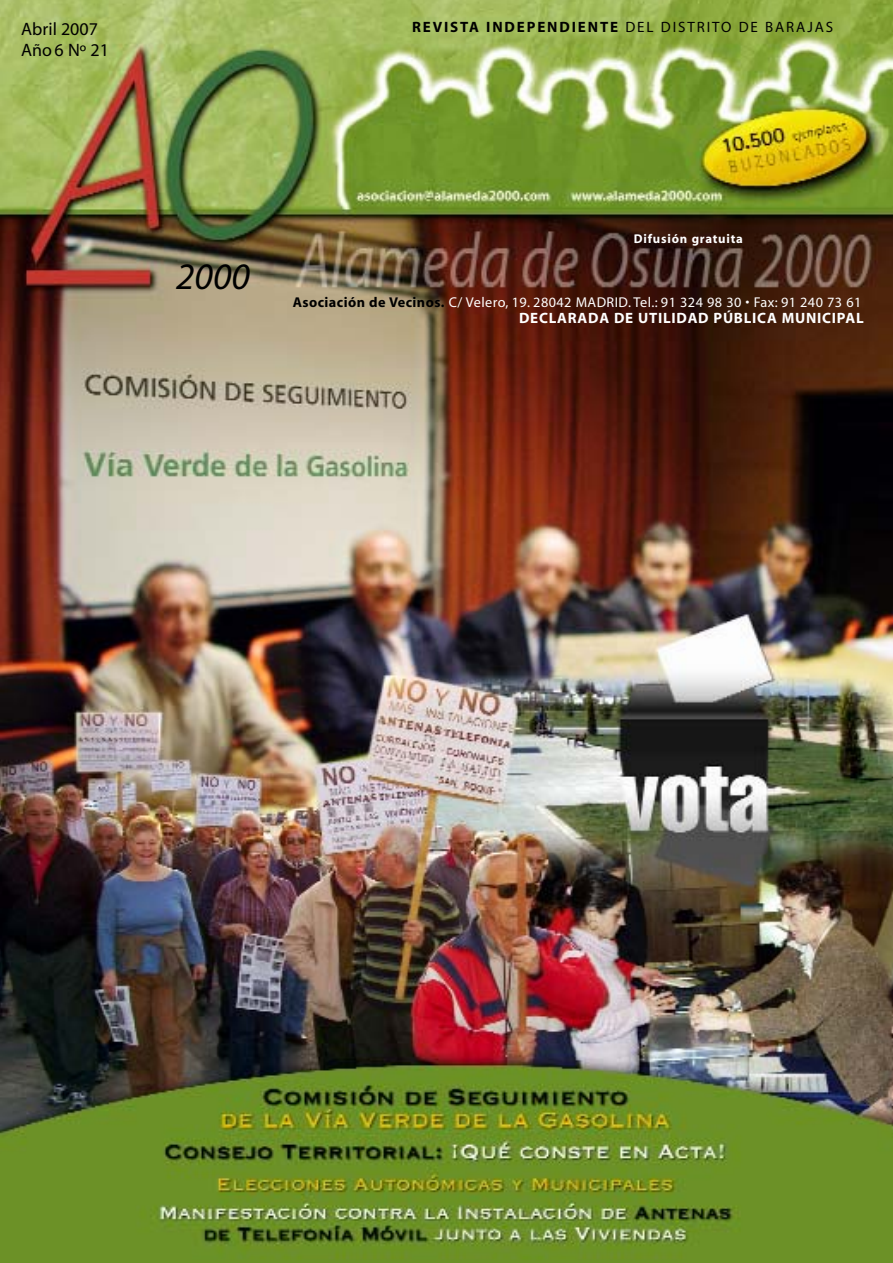
<style>
.page{position:relative;width:893px;height:1263px;background:#fff}
.page>*{position:absolute;margin:0;border:0;box-sizing:border-box;transform-origin:0 0}
.t1{font:italic 37.5px "Myriad";color:#000}
.t2{font:18px/21.6px "Myriad";color:#000}
.t3{font:700 15px "Myriad";letter-spacing:.125em;color:#000}
.t4{font:700 15px "Myriad";letter-spacing:.05em;color:#fff}
.t5{font:14.25px "Myriad";letter-spacing:.03em;color:#fff}
.t6{font:700 12.75px "Myriad";letter-spacing:.06em;color:#fff}
.s1{font-weight:400}
.s2{font-weight:700;color:#000}
</style>
<div class="page">
<img style="left:0;top:0;width:893px;height:1263px">
<p class="t2" style="left:21px;top:19px;width:89px">Abril 2007<br>Año 6 Nº 21</p>
<p class="t3" style="left:412px;top:21px;width:423px">REVISTA INDEPENDIENTE <span class="s1">DEL DISTRITO DE BARAJAS</span></p>
<h1 class="t1" style="left:176px;top:262px;width:75px">2000</h1>
<p class="t6" style="left:634px;top:234px;width:110px">Difusión gratuita</p>
<p class="t5" style="left:293px;top:297px;width:570px"><span class="s2">Asociación de Vecinos.</span> C/ Velero, 19. 28042 MADRID. Tel.: 91 324 98 30 • Fax: 91 240 73 61</p>
<p class="t4" style="left:519px;top:313px;width:346px">DECLARADA DE UTILIDAD PÚBLICA MUNICIPAL</p>
</div>
